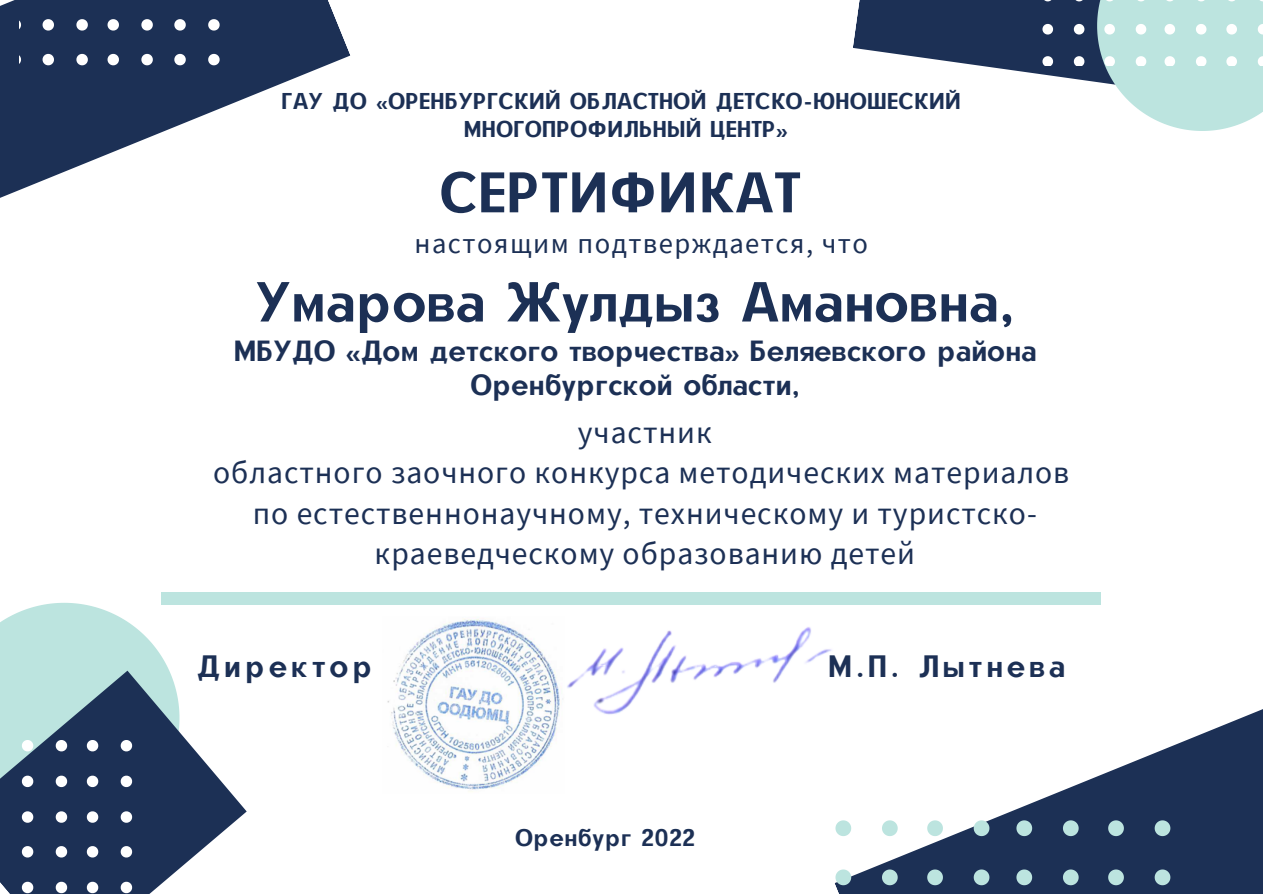
<style>
.page{position:relative;width:1263px;height:894px;background:#fff}
.page>*{position:absolute;margin:0;border:0;box-sizing:border-box;transform-origin:0 0}
.t1{font:55.35px "CAT Neuzeit";letter-spacing:.035em;color:#1c3055}
.t2{font:54.6px "CAT Neuzeit";letter-spacing:.01em;color:#1c3055}
.t3{font:31.65px/40.5px "Source Sans Pro";letter-spacing:.03em;color:#1c3055;text-align:center}
.t4{font:30.15px "CAT Neuzeit";letter-spacing:.135em;color:#1c3055}
.t5{font:28.65px "Source Sans Pro";letter-spacing:.05em;color:#1c3055}
.t6{font:28.35px/33.8px "CAT Neuzeit";letter-spacing:.01em;color:#1c3055;text-align:center}
.t7{font:23.4px "CAT Neuzeit";letter-spacing:.03em;color:#1c3055}
.t8{font:22.35px "CAT Neuzeit";letter-spacing:.03em;color:#1c3055}
</style>
<div class="page">
<svg style="left:0;top:0;width:350px;height:198px;fill:#1c3055"></svg>
<svg style="left:108px;top:19px;width:11px;height:12px"></svg>
<svg style="left:108px;top:54px;width:11px;height:11px"></svg>
<svg style="left:141px;top:19px;width:12px;height:12px"></svg>
<svg style="left:141px;top:54px;width:12px;height:11px"></svg>
<svg style="left:174px;top:19px;width:12px;height:12px"></svg>
<svg style="left:174px;top:54px;width:12px;height:11px"></svg>
<svg style="left:208px;top:19px;width:12px;height:12px"></svg>
<svg style="left:208px;top:54px;width:12px;height:11px"></svg>
<svg style="left:20px;top:19px;width:1px;height:12px"></svg>
<svg style="left:43px;top:19px;width:11px;height:12px"></svg>
<svg style="left:43px;top:54px;width:11px;height:11px"></svg>
<svg style="left:76px;top:19px;width:12px;height:12px"></svg>
<svg style="left:76px;top:54px;width:12px;height:11px"></svg>
<svg style="left:834px;top:709px;width:429px;height:184px;fill:#1c3055"></svg>
<svg style="left:1016px;top:820px;width:16px;height:15px"></svg>
<svg style="left:1016px;top:869px;width:16px;height:16px"></svg>
<svg style="left:1063px;top:820px;width:16px;height:15px"></svg>
<svg style="left:1063px;top:869px;width:16px;height:16px"></svg>
<svg style="left:1108px;top:820px;width:16px;height:15px"></svg>
<svg style="left:1108px;top:869px;width:16px;height:16px"></svg>
<svg style="left:1155px;top:820px;width:15px;height:15px"></svg>
<svg style="left:1155px;top:869px;width:15px;height:16px"></svg>
<svg style="left:835px;top:820px;width:16px;height:15px"></svg>
<svg style="left:835px;top:869px;width:16px;height:16px"></svg>
<svg style="left:882px;top:820px;width:16px;height:15px"></svg>
<svg style="left:882px;top:869px;width:16px;height:16px"></svg>
<svg style="left:927px;top:820px;width:16px;height:15px"></svg>
<svg style="left:927px;top:869px;width:16px;height:16px"></svg>
<svg style="left:974px;top:820px;width:15px;height:15px"></svg>
<svg style="left:974px;top:869px;width:15px;height:16px"></svg>
<svg style="left:0;top:709px;width:247px;height:184px;fill:#1c3055"></svg>
<svg style="left:87px;top:845px;width:11px;height:12px"></svg>
<svg style="left:87px;top:881px;width:11px;height:11px"></svg>
<svg style="left:121px;top:845px;width:11px;height:12px"></svg>
<svg style="left:121px;top:881px;width:11px;height:11px"></svg>
<svg style="left:22px;top:845px;width:11px;height:12px"></svg>
<svg style="left:22px;top:881px;width:11px;height:11px"></svg>
<svg style="left:0;top:602px;width:179px;height:231px;background:#7792a1"></svg>
<svg style="left:56px;top:845px;width:11px;height:12px"></svg>
<svg style="left:56px;top:881px;width:11px;height:11px"></svg>
<svg style="left:853px;top:0;width:410px;height:131px"></svg>
<div style="left:161px;top:591px;width:940px;height:13px;background:#bce4df"></div>
<img style="left:567px;top:627px;width:268px;height:89px">
<img style="left:387px;top:619px;width:176px;height:173px">
<p class="t8" style="left:282px;top:87px;width:680px">ГАУ ДО «ОРЕНБУРГСКИЙ ОБЛАСТНОЙ ДЕТСКО-ЮНОШЕСКИЙ</p>
<p class="t8" style="left:464px;top:115px;width:325px">МНОГОПРОФИЛЬНЫЙ ЦЕНТР»</p>
<p class="t1" style="left:440px;top:158px;width:361px">СЕРТИФИКАТ</p>
<p class="t5" style="left:415px;top:224px;width:455px">настоящим подтверждается, что</p>
<p class="t2" style="left:256px;top:268px;width:760px">Умарова Жулдыз Амановна,</p>
<p class="t6" style="left:234px;top:333px;width:804px">МБУДО «Дом детского творчества» Беляевского района<br>Оренбургской области,</p>
<p class="t3" style="left:578px;top:411px;width:135px">участник</p>
<p class="t3" style="left:213px;top:451px;width:857px">областного заочного конкурса методических материалов</p>
<p class="t3" style="left:253px;top:492px;width:785px">по естественнонаучному, техническому и туристско&shy;краеведческому образованию детей</p>
<p class="t4" style="left:197px;top:647px;width:177px">Директор</p>
<p class="t4" style="left:828px;top:647px;width:239px">М.П. Лытнева</p>
<p class="t7" style="left:515px;top:822px;width:181px">Оренбург 2022</p>
</div>
